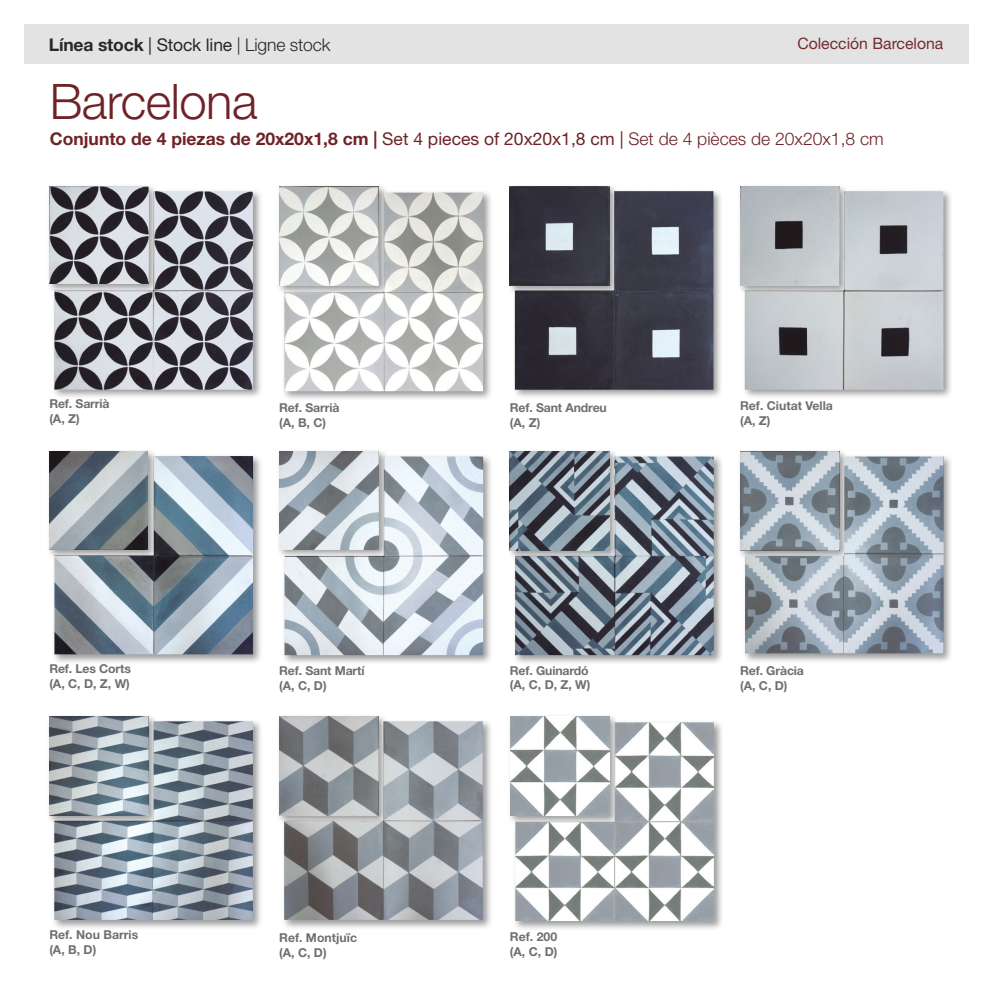
<style>
.page{position:relative;width:993px;height:993px;background:#fff}
.page>*{position:absolute;margin:0;border:0;box-sizing:border-box;transform-origin:0 0}
.t1{font:300 49px "Helvetica Neue LT Std";letter-spacing:-.01em;color:#6f2327}
.t2{font:700 17.5px "Helvetica Neue LT Std";color:#6f2327}
.t3{font:300 17.5px "Helvetica Neue LT Std";letter-spacing:-.01em;color:#282827}
.t4{font:15.75px "Helvetica Neue LT Std";color:#752b2d}
.t5{font:700 12.25px/14.7px "Helvetica Neue LT Std";letter-spacing:-.01em;color:#706f6f}
.s1{font-weight:700}
.s2{font-weight:400}
.s3{font-weight:300}
</style>
<div class="page">
<div style="left:47px;top:183px;width:112px;height:110px;background:#f7f7f7"></div>
<img style="left:49px;top:186px;width:100px;height:98px">
<div style="left:52px;top:188px;width:211px;height:211px;background:#000;opacity:.4"></div>
<img style="left:54px;top:191px;width:199px;height:198px">
<div style="left:277px;top:448px;width:112px;height:111px;background:#f7f7f7"></div>
<img style="left:279px;top:451px;width:100px;height:98px">
<div style="left:282px;top:453px;width:211px;height:211px;background:#000;opacity:.4"></div>
<img style="left:284px;top:456px;width:199px;height:199px">
<div style="left:47px;top:448px;width:111px;height:111px;background:#f7f7f7"></div>
<img style="left:49px;top:451px;width:99px;height:98px">
<div style="left:52px;top:453px;width:211px;height:211px;background:#000;opacity:.4"></div>
<img style="left:54px;top:456px;width:199px;height:198px">
<img style="left:740px;top:451px;width:99px;height:99px">
<div style="left:742px;top:453px;width:211px;height:210px;background:#000;opacity:.4"></div>
<img style="left:744px;top:456px;width:199px;height:197px">
<img style="left:279px;top:716px;width:99px;height:99px">
<div style="left:281px;top:718px;width:211px;height:212px;background:#000;opacity:.4"></div>
<img style="left:284px;top:721px;width:198px;height:198px">
<img style="left:509px;top:186px;width:100px;height:99px">
<div style="left:512px;top:188px;width:211px;height:212px;background:#000;opacity:.4"></div>
<img style="left:514px;top:191px;width:199px;height:198px">
<img style="left:740px;top:186px;width:99px;height:99px">
<div style="left:741px;top:188px;width:211px;height:212px;background:#000;opacity:.4"></div>
<img style="left:744px;top:191px;width:199px;height:198px">
<div style="left:47px;top:713px;width:112px;height:112px;background:#f7f7f7"></div>
<img style="left:49px;top:716px;width:100px;height:99px">
<div style="left:52px;top:718px;width:211px;height:212px;background:#000;opacity:.4"></div>
<img style="left:54px;top:721px;width:199px;height:198px">
<img style="left:509px;top:451px;width:100px;height:99px">
<div style="left:512px;top:453px;width:211px;height:212px;background:#000;opacity:.4"></div>
<img style="left:515px;top:456px;width:198px;height:199px">
<img style="left:510px;top:716px;width:99px;height:99px">
<div style="left:512px;top:719px;width:211px;height:211px;background:#000;opacity:.4"></div>
<img style="left:515px;top:722px;width:198px;height:198px">
<div style="left:277px;top:184px;width:112px;height:112px;background:#f7f7f7"></div>
<img style="left:279px;top:186px;width:100px;height:100px">
<div style="left:282px;top:190px;width:211px;height:211px;background:#000;opacity:.4"></div>
<img style="left:284px;top:192px;width:199px;height:199px">
<div style="left:24px;top:25px;width:943px;height:39px;background:#e3e3e3"></div>
<h2 class="t3" style="left:49px;top:34px;width:283px"><span class="s1">Línea stock</span> <span class="s2">| Stock line</span> | Ligne stock</h2>
<p class="t4" style="left:797px;top:34px;width:147px">Colección Barcelona</p>
<h1 class="t1" style="left:50px;top:72px;width:209px">Barcelona</h1>
<h2 class="t2" style="left:50px;top:128px;width:835px">Conjunto de 4 piezas de 20x20x1,8 cm | <span class="s2">Set 4 pieces of 20x20x1,8 cm |</span> <span class="s3">Set de 4 pièces de 20x20x1,8 cm</span></h2>
<p class="t5" style="left:49px;top:396px;width:62px">Ref. Sarrià (A, Z)</p>
<p class="t5" style="left:279px;top:400px;width:62px">Ref. Sarrià (A, B, C)</p>
<p class="t5" style="left:509px;top:400px;width:98px">Ref. Sant Andreu (A, Z)</p>
<p class="t5" style="left:739px;top:398px;width:94px">Ref. Ciutat Vella (A, Z)</p>
<p class="t5" style="left:49px;top:661px;width:83px">Ref. Les Corts (A, C, D, Z, W)</p>
<p class="t5" style="left:739px;top:662px;width:65px">Ref. Gràcia (A, C, D)</p>
<p class="t5" style="left:509px;top:662px;width:82px">Ref. Guinardó (A, C, D, Z, W)</p>
<p class="t5" style="left:279px;top:662px;width:87px">Ref. Sant Martí (A, C, D)</p>
<p class="t5" style="left:49px;top:926px;width:90px">Ref. Nou Barris (A, B, D)</p>
<p class="t5" style="left:279px;top:929px;width:79px">Ref. Montjuïc (A, C, D)</p>
<p class="t5" style="left:509px;top:928px;width:49px">Ref. 200 (A, C, D)</p>
</div>
